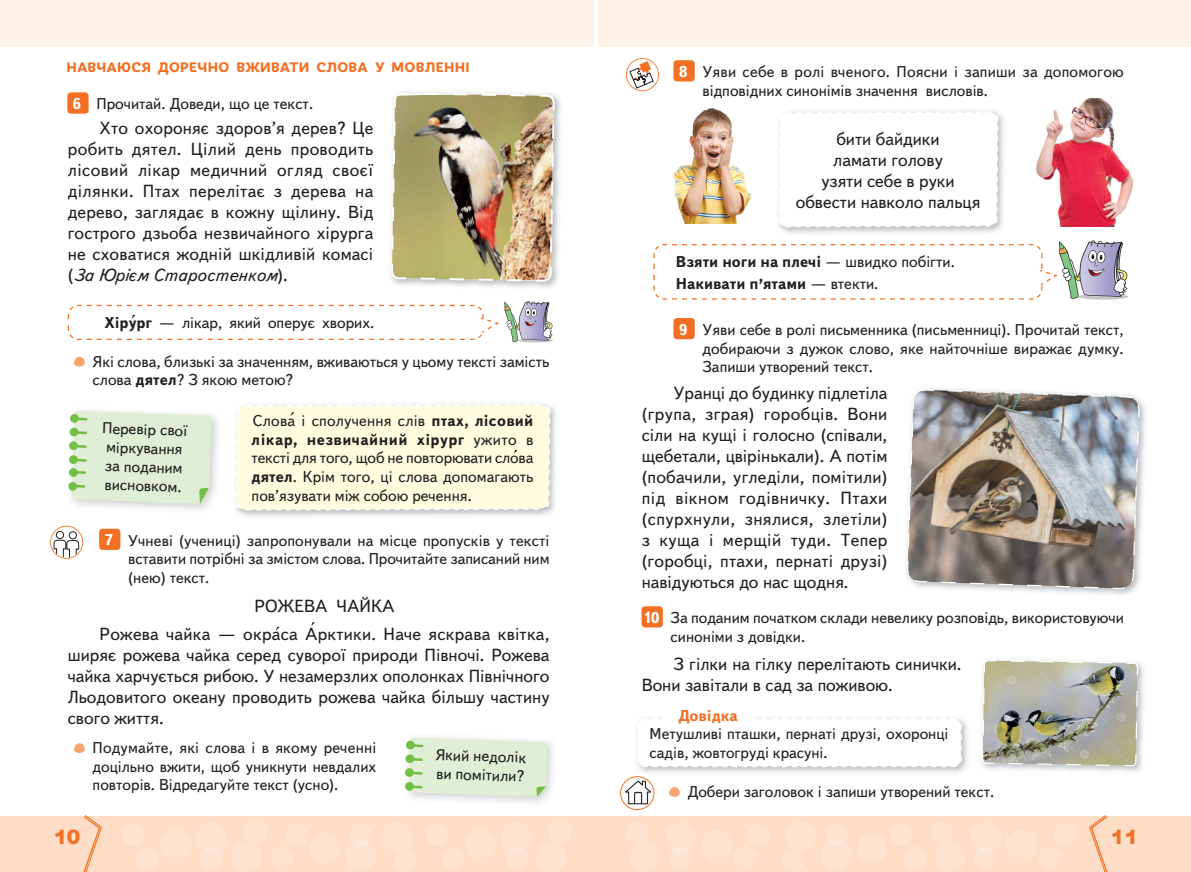
<style>
.page{position:relative;width:1191px;height:872px;background:#fff}
.page>*{position:absolute;margin:0;border:0;box-sizing:border-box;transform-origin:0 0}
.t1{font:700 25px "Iskra CYR";color:#f36f21}
.t2{font:17.5px/21px "Text Book C";color:#231f20;text-align:justify}
.t3{font:15.62px/18.8px "Text Book C";color:#231f20}
.t4{font:700 15.62px/22.2px "Text Book C";color:#231f20}
.t5{font:700 15.62px "Text Book C";color:#f36f21}
.t6{font:700 15px "Iskra CYR";letter-spacing:.02em;color:#f36f21}
.s1{font-weight:700;color:#fff}
.s2{font-style:italic}
.s3{font-weight:700}
.s4{font-weight:400}
</style>
<div class="page">
<div style="left:0;top:816px;width:1191px;height:56px;background:#fdddc6"></div>
<svg style="left:83px;top:815px;width:19px;height:57px"></svg>
<div style="left:121px;top:823px;width:23px;height:23px;background:#fee3d0;border-radius:50%"></div>
<div style="left:903px;top:846px;width:23px;height:23px;background:#fee3d0;border-radius:50%"></div>
<div style="left:271px;top:846px;width:23px;height:23px;background:#fee3d0;border-radius:50%"></div>
<div style="left:748px;top:823px;width:23px;height:23px;background:#fee3d0;border-radius:50%"></div>
<div style="left:426px;top:823px;width:23px;height:23px;background:#fee3d0;border-radius:50%"></div>
<div style="left:136px;top:846px;width:23px;height:24px;background:#fee3d0;border-radius:50%"></div>
<div style="left:889px;top:823px;width:23px;height:23px;background:#fee3d0;border-radius:50%"></div>
<div style="left:285px;top:823px;width:23px;height:23px;background:#fee3d0;border-radius:50%"></div>
<div style="left:733px;top:846px;width:23px;height:24px;background:#fee3d0;border-radius:50%"></div>
<div style="left:440px;top:846px;width:24px;height:24px;background:#fee3d0;border-radius:50%"></div>
<div style="left:160px;top:829px;width:31px;height:31px;background:#fee3d0;border-radius:50%"></div>
<div style="left:856px;top:832px;width:31px;height:31px;background:#fee3d0;border-radius:50%"></div>
<div style="left:310px;top:832px;width:31px;height:31px;background:#fee3d0;border-radius:50%"></div>
<div style="left:701px;top:829px;width:31px;height:31px;background:#fee3d0;border-radius:50%"></div>
<div style="left:465px;top:829px;width:31px;height:31px;background:#fee3d0;border-radius:50%"></div>
<svg style="left:942px;top:841px;width:39px;height:11px"></svg>
<svg style="left:203px;top:841px;width:53px;height:12px"></svg>
<svg style="left:792px;top:840px;width:53px;height:12px"></svg>
<svg style="left:353px;top:840px;width:52px;height:12px"></svg>
<svg style="left:637px;top:841px;width:52px;height:12px"></svg>
<svg style="left:508px;top:841px;width:52px;height:12px"></svg>
<div style="left:0;top:0;width:594px;height:46px;background:#fef1e7"></div>
<div style="left:598px;top:0;width:593px;height:46px;background:#fef1e7"></div>
<div style="left:67px;top:92px;width:22px;height:22px;background:#f36f21;border-radius:4px"></div>
<img style="left:395px;top:91px;width:166px;height:197px">
<img style="left:390px;top:92px;width:165px;height:191px">
<img style="left:1138px;top:662px;width:6px;height:108px">
<svg style="left:981px;top:659px;width:157px;height:213px"></svg>
<img style="left:504px;top:301px;width:49px;height:42px">
<svg style="left:67px;top:304px;width:432px;height:36px"></svg>
<svg style="left:74px;top:357px;width:11px;height:9px"></svg>
<svg style="left:74px;top:743px;width:11px;height:10px"></svg>
<div style="left:69px;top:441px;width:9px;height:9px;border:1px solid #71bf44;border-radius:50%"></div>
<div style="left:69px;top:455px;width:9px;height:9px;border:1px solid #71bf44;border-radius:50%"></div>
<div style="left:69px;top:468px;width:9px;height:9px;border:1px solid #71bf44;border-radius:50%"></div>
<div style="left:68px;top:482px;width:9px;height:9px;border:1px solid #71bf44;border-radius:50%"></div>
<svg style="left:70px;top:411px;width:141px;height:93px;background:#dbebcf"></svg>
<div style="left:405px;top:754px;width:9px;height:9px;border:1px solid #71bf44;border-radius:50%"></div>
<div style="left:406px;top:740px;width:9px;height:9px;border:1px solid #71bf44;border-radius:50%"></div>
<div style="left:405px;top:768px;width:9px;height:9px;border:1px solid #71bf44;border-radius:50%"></div>
<div style="left:405px;top:782px;width:9px;height:8px;border:1px solid #71bf44;border-radius:50%"></div>
<svg style="left:407px;top:737px;width:140px;height:60px;background:#dbebd0"></svg>
<img style="left:237px;top:407px;width:319px;height:110px">
<div style="left:235px;top:403px;width:316px;height:108px;background:#fffce0"></div>
<div style="left:99px;top:529px;width:21px;height:21px;background:#f36f21;border-radius:4px"></div>
<svg style="left:50px;top:526px;width:33px;height:33px"></svg>
<div style="left:673px;top:60px;width:21px;height:21px;background:#f36f21;border-radius:4px"></div>
<svg style="left:626px;top:58px;width:33px;height:33px"></svg>
<div style="left:641px;top:606px;width:22px;height:21px;background:#f36f21;border-radius:4px"></div>
<div style="left:673px;top:318px;width:21px;height:21px;background:#f36f21;border-radius:4px"></div>
<img style="left:673px;top:108px;width:79px;height:116px">
<img style="left:1036px;top:99px;width:98px;height:127px">
<img style="left:780px;top:110px;width:224px;height:124px">
<svg style="left:778px;top:111px;width:221px;height:117px"></svg>
<img style="left:640px;top:720px;width:328px;height:53px">
<svg style="left:636px;top:717px;width:326px;height:51px"></svg>
<div style="left:664px;top:709px;width:88px;height:17px;background:#fff"></div>
<svg style="left:669px;top:787px;width:11px;height:9px"></svg>
<svg style="left:620px;top:776px;width:34px;height:33px"></svg>
<img style="left:624px;top:779px;width:28px;height:26px">
<div style="left:620px;top:776px;width:34px;height:34px;border:1px solid #f36f21;border-radius:50%"></div>
<img style="left:1059px;top:240px;width:69px;height:60px">
<svg style="left:653px;top:244px;width:405px;height:56px"></svg>
<img style="left:972px;top:400px;width:174px;height:195px">
<img style="left:906px;top:388px;width:234px;height:201px">
<p class="t6" style="left:66px;top:63px;width:405px">НАВЧАЮСЯ ДОРЕЧНО ВЖИВАТИ СЛОВА У МОВЛЕННІ</p>
<p class="t3" style="left:73px;top:96px;width:242px"><span class="s1">6</span> Прочитай. Доведи, що це текст.</p>
<p class="t2" style="left:68px;top:119px;width:307px;text-indent:32px">Хто охороняє здоров’я дерев? Це робить дятел. Цілий день проводить лісовий лікар медичний огляд своєї ділянки. Птах перелітає з дерева на дерево, заглядає в кожну щілину. Від гострого дзьоба незвичайного хірурга не сховатися жодній шкідливій комасі (<span class="s2">За Юрієм Старостенком</span>).</p>
<p class="t3" style="left:104px;top:315px;width:271px"><span class="s3">Хірург</span> — лікар, який оперує хворих.</p>
<p class="t3" style="left:93px;top:353px;width:458px">Які слова, близькі за значенням, вживаються у цьому тексті замість слова <span class="s3">дятел</span>? З якою метою?</p>
<p class="t3" style="left:252px;top:413px;width:283px;text-align:justify">Слова і сполучення слів <span class="s3">птах, лісовий лікар, незвичайний хірург</span> ужито в тексті для того, щоб не повторювати слова <span class="s3">дятел</span>. Крім того, ці слова допомагають пов’язувати між собою речення.</p>
<p class="t3" style="left:128px;top:532px;width:423px;text-align:justify;text-indent:-23px"><span class="s1">7</span> Учневі (учениці) запропонували на місце пропусків у тексті вставити потрібні за змістом слова. Прочитайте записаний ним (нею) текст.</p>
<p class="t3" style="left:103px;top:420px;width:87px;rotate:2deg">Перевір свої міркування за поданим висновком.</p>
<p class="t3" style="left:702px;top:64px;width:423px;text-indent:-23px"><span class="s1">8</span> Уяви себе в ролі вченого. Поясни і запиши за допомогою відповідних синонімів значення висловів.</p>
<p class="t2" style="left:795px;top:130px;width:186px;text-align:center">бити байдики<br>ламати голову<br>узяти себе в руки обвести навколо пальця</p>
<p class="t4" style="left:676px;top:252px;width:281px">Взяти ноги на плечі <span class="s4">— швидко побігти.<br></span>Накивати п’ятами <span class="s4">— втекти.</span></p>
<p class="t3" style="left:702px;top:322px;width:423px;text-align:justify;text-indent:-23px"><span class="s1">9</span> Уяви себе в ролі письменника (письменниці). Прочитай текст, добираючи з дужок слово, яке найточніше виражає думку.<br>Запиши утворений текст.</p>
<p class="t2" style="left:641px;top:384px;width:247px;text-indent:32px">Уранці до будинку підлетіла (група, зграя) горобців. Вони сіли на кущі і голосно (співали, щебетали, цвірінькали). А потім (побачили, угледіли, помітили) під вікном годівничку. Птахи (спурхнули, знялися, злетіли) з куща і мерщій туди. Тепер (горобці, птахи, пернаті друзі) навідуються до нас щодня.</p>
<p class="t2" style="left:100px;top:594px;width:451px;line-height:28.1px;text-align:center">РОЖЕВА ЧАЙКА<br>Рожева чайка — окраса Арктики. Наче яскрава квітка,</p>
<p class="t2" style="left:68px;top:646px;width:483px">ширяє рожева чайка серед суворої природи Півночі. Рожева чайка харчується рибою. У незамерзлих ополонках Північного Льодовитого океану проводить рожева чайка більшу частину свого життя.</p>
<p class="t2" style="left:641px;top:655px;width:321px;text-indent:32px">З гілки на гілку перелітають синички.<br>Вони завітали в сад за поживою.</p>
<p class="t3" style="left:670px;top:610px;width:455px;text-indent:-28px"><span class="s1">10</span> За поданим початком склади невелику розповідь, використовуючи синоніми з довідки.</p>
<p class="t5" style="left:678px;top:710px;width:61px">Довідка</p>
<p class="t3" style="left:93px;top:740px;width:285px;text-align:justify">Подумайте, які слова і в якому реченні доцільно вжити, щоб уникнути невдалих повторів. Відредагуйте текст (усно).</p>
<p class="t3" style="left:436px;top:746px;width:92px;rotate:2deg">Який недолік ви помітили?</p>
<p class="t3" style="left:649px;top:726px;width:300px">Метушливі пташки, пернаті друзі, охоронці садів, жовтогруді красуні.</p>
<p class="t3" style="left:687px;top:783px;width:308px">Добери заголовок і запиши утворений текст.</p>
<h1 class="t1" style="left:53px;top:827px;width:29px">10</h1>
<h1 class="t1" style="left:1110px;top:827px;width:29px">11</h1>
</div>
